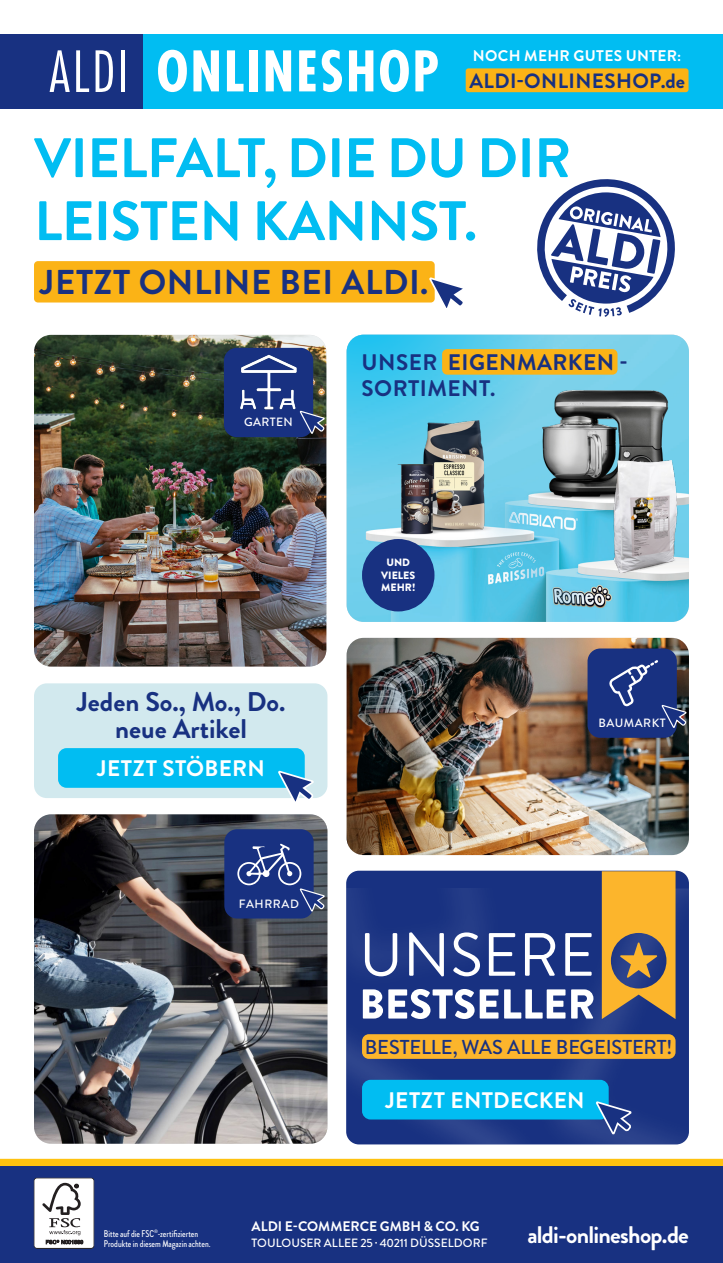
<style>
.page{position:relative;width:723px;height:1263px;background:#fff}
.page>*{position:absolute;margin:0;border:0;box-sizing:border-box;transform-origin:0 0}
.t1{font:700 55.5px "Brandon Grotesque";letter-spacing:-.01em;color:#01bdf2}
.t2{font:700 34.5px "Brandon Grotesque";letter-spacing:.02em;color:#183181}
.t3{font:700 27px/27px "Brandon Grotesque";color:#183181;text-align:center}
.t4{font:700 24px "Brandon Grotesque";letter-spacing:-.03em;color:#fff}
.artikelbezeichnung{font:700 22.5px "Brandon Grotesque";letter-spacing:.02em;color:#183181}
.t5{font:700 22.5px "Brandon Grotesque";letter-spacing:.015em;color:#fff}
.t6{font:700 20.7px "Brandon Grotesque";letter-spacing:.02em;color:#183181}
.ALDI_Liefertartikelnr_unten{font:500 20.1px "Brandon Grotesque";letter-spacing:-.01em;color:#183181}
.t7{font:700 15.45px "Brandon Grotesque";letter-spacing:.02em;color:#fff}
.t8{font:700 13.8px "Brandon Grotesque";color:#fff}
.t9{font:500 12px "Brandon Grotesque";letter-spacing:.01em;color:#fff}
.t10{font:500 12px "Brandon Grotesque";letter-spacing:.04em;color:#fff}
.t11{font:500 12px "Brandon Grotesque";letter-spacing:.05em;color:#fff}
.t12{font:900 10.65px/12.5px "Brandon Grotesque";color:#fff;text-align:center}
.t13{font:500 9.75px/10.5px "Brandon Grotesque Cond";color:#fff}
</style>
<div class="page">
<div style="left:346px;top:871px;width:343px;height:273px;background:#183181;border-radius:13px"></div>
<img style="left:541px;top:888px;width:148px;height:256px">
<img style="left:346px;top:990px;width:195px;height:154px">
<img style="left:346px;top:888px;width:153px;height:102px">
<img style="left:34px;top:335px;width:292px;height:331px">
<img style="left:347px;top:638px;width:342px;height:217px">
<img style="left:347px;top:335px;width:342px;height:287px">
<svg style="left:347px;top:335px;width:212px;height:160px;background:#58cbec"></svg>
<img style="left:623px;top:572px;width:17px;height:2px">
<img style="left:450px;top:530px;width:43px;height:2px">
<img style="left:399px;top:420px;width:110px;height:110px">
<img style="left:392px;top:533px;width:49px;height:1px">
<img style="left:527px;top:490px;width:26px;height:10px">
<img style="left:553px;top:498px;width:37px;height:2px">
<img style="left:381px;top:465px;width:69px;height:68px">
<img style="left:543px;top:380px;width:126px;height:118px">
<img style="left:590px;top:461px;width:91px;height:111px">
<div style="left:587px;top:648px;width:90px;height:90px;background:#183181;border-radius:13px"></div>
<div style="left:34px;top:683px;width:293px;height:115px;background:#d2e9ee;border-radius:13px"></div>
<div style="left:58px;top:748px;width:247px;height:40px;background:#01bdf2;border-radius:9px"></div>
<svg style="left:277px;top:769px;width:37px;height:33px"></svg>
<div style="left:0;top:1159px;width:723px;height:7px;background:#fec210"></div>
<div style="left:0;top:1166px;width:723px;height:97px;background:#183181"></div>
<img style="left:34px;top:814px;width:293px;height:330px">
<div style="left:224px;top:829px;width:90px;height:89px;background:#183181;border-radius:13px"></div>
<svg style="left:365px;top:933px;width:32px;height:43px"></svg>
<svg style="left:409px;top:932px;width:35px;height:44px"></svg>
<svg style="left:453px;top:932px;width:27px;height:44px"></svg>
<svg style="left:489px;top:933px;width:26px;height:43px"></svg>
<svg style="left:525px;top:933px;width:30px;height:43px"></svg>
<svg style="left:565px;top:933px;width:27px;height:43px"></svg>
<svg style="left:363px;top:989px;width:111px;height:30px"></svg>
<svg style="left:480px;top:989px;width:18px;height:29px"></svg>
<svg style="left:504px;top:989px;width:61px;height:29px"></svg>
<svg style="left:571px;top:989px;width:22px;height:29px"></svg>
<svg style="left:602px;top:871px;width:73px;height:148px"></svg>
<div style="left:362px;top:1034px;width:313px;height:25px;background:#fcb52c;border-radius:7px"></div>
<div style="left:362px;top:1080px;width:247px;height:39px;background:#01bdf2;border-radius:9px"></div>
<svg style="left:594px;top:1100px;width:39px;height:35px"></svg>
<div style="left:224px;top:348px;width:89px;height:89px;background:#183181;border-radius:13px"></div>
<img style="left:233px;top:340px;width:71px;height:70px">
<svg style="left:299px;top:410px;width:27px;height:25px"></svg>
<svg style="left:609px;top:660px;width:78px;height:69px"></svg>
<svg style="left:237px;top:844px;width:89px;height:68px"></svg>
<div style="left:442px;top:349px;width:175px;height:26px;background:#fbb316;border-radius:5px"></div>
<svg style="left:537px;top:179px;width:138px;height:138px"></svg>
<div style="left:362px;top:539px;width:72px;height:72px;background:#183181;border-radius:50%"></div>
<div style="left:34px;top:261px;width:401px;height:41px;background:#fbb316;border-radius:4px"></div>
<svg style="left:428px;top:276px;width:35px;height:32px"></svg>
<div style="left:127px;top:34px;width:596px;height:75px;background:#01bdf2"></div>
<div style="left:0;top:34px;width:142px;height:75px;background:#183181"></div>
<svg style="left:50px;top:50px;width:20px;height:42px"></svg>
<svg style="left:76px;top:50px;width:13px;height:42px"></svg>
<svg style="left:96px;top:50px;width:17px;height:42px"></svg>
<hr style="left:121px;top:50px;width:4px;height:42px;background:#fff">
<svg style="left:158px;top:50px;width:29px;height:42px"></svg>
<svg style="left:193px;top:50px;width:26px;height:41px"></svg>
<svg style="left:227px;top:50px;width:16px;height:41px"></svg>
<div style="left:249px;top:50px;width:9px;height:41px;background:#fff"></div>
<svg style="left:266px;top:50px;width:25px;height:41px"></svg>
<svg style="left:299px;top:50px;width:17px;height:41px"></svg>
<svg style="left:322px;top:50px;width:20px;height:42px"></svg>
<svg style="left:349px;top:50px;width:24px;height:41px"></svg>
<svg style="left:380px;top:50px;width:29px;height:42px"></svg>
<svg style="left:415px;top:50px;width:23px;height:41px"></svg>
<div style="left:466px;top:68px;width:222px;height:24px;background:#fbb316;border-radius:3px"></div>
<svg style="left:34px;top:1177px;width:60px;height:72px;background:#d6d5d7"></svg>
<p class="t7" style="left:473px;top:45px;width:210px">NOCH MEHR GUTES UNTER:</p>
<p class="t6" style="left:469px;top:66px;width:217px">ALDI-ONLINESHOP.de</p>
<p class="t1" style="left:34px;top:119px;width:538px">VIELFALT, DIE DU DIR</p>
<p class="t1" style="left:34px;top:182px;width:444px">LEISTEN KANNST.</p>
<h2 class="t2" style="left:40px;top:258px;width:390px">JETZT ONLINE BEI ALDI.</h2>
<p class="t9" style="left:244px;top:413px;width:50px">GARTEN</p>
<p class="t3" style="left:77px;top:689px;width:210px">Jeden So., Mo., Do. neue Artikel</p>
<h3 class="t5" style="left:97px;top:752px;width:169px">JETZT STÖBERN</h3>
<p class="t11" style="left:239px;top:895px;width:62px">FAHRRAD</p>
<p class="artikelbezeichnung" style="left:362px;top:347px;width:267px">UNSER EIGENMARKEN -</p>
<p class="artikelbezeichnung" style="left:362px;top:372px;width:135px">SORTIMENT.</p>
<p class="t12" style="left:381px;top:556px;width:36px">UND<br>VIELES<br>MEHR!</p>
<p class="t10" style="left:598px;top:715px;width:69px">BAUMARKT</p>
<p class="ALDI_Liefertartikelnr_unten" style="left:365px;top:1033px;width:309px">BESTELLE, WAS ALLE BEGEISTERT!</p>
<h3 class="t5" style="left:385px;top:1084px;width:201px">JETZT ENTDECKEN</h3>
<p class="t13" style="left:104px;top:1228px;width:108px">Bitte auf die FSC<sup>®</sup>-zertifizierten<br>Produkte in diesem Magazin achten.</p>
<p class="t8" style="left:252px;top:1216px;width:230px">ALDI E-COMMERCE GMBH &amp; CO. KG</p>
<p class="t9" style="left:252px;top:1235px;width:237px">TOULOUSER ALLEE 25 · 40211 DÜSSELDORF</p>
<p class="t4" style="left:527px;top:1218px;width:163px">aldi-onlineshop.de</p>
</div>
